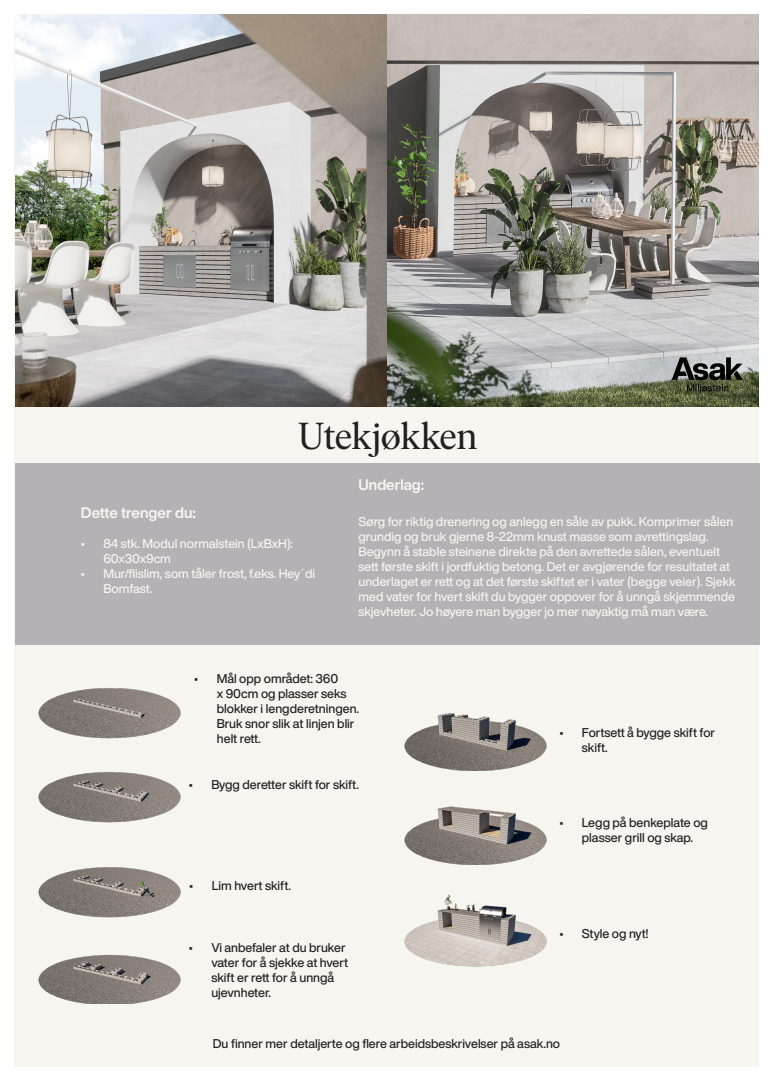
<style>
.page{position:relative;width:773px;height:1081px;background:#fff}
.page>*{position:absolute;margin:0;border:0;box-sizing:border-box;transform-origin:0 0}
.t1{font:37.5px "Ivar Headline";letter-spacing:-.015em;color:#231f20}
.t2{font:700 15px "Helvetica Now Display";color:#f7f5f0}
.t3{font:500 12.5px/15px "Helvetica Now Display";color:#f7f5f0}
.t4{font:500 12.5px/15px "Helvetica Now Display";color:#231f20}
</style>
<div class="page">
<div style="left:14px;top:14px;width:744px;height:1053px;background:#f7f5f0"></div>
<img style="left:15px;top:14px;width:743px;height:393px">
<div style="left:15px;top:463px;width:744px;height:181px;background:#b5b2b5"></div>
<img style="left:404px;top:894px;width:143px;height:73px">
<img style="left:38px;top:688px;width:143px;height:135px">
<img style="left:38px;top:867px;width:143px;height:136px">
<img style="left:404px;top:806px;width:143px;height:58px">
<img style="left:404px;top:713px;width:143px;height:57px">
<svg style="left:671px;top:357px;width:71px;height:36px;background:#5b6054"></svg>
<p class="t1" style="left:298px;top:415px;width:181px">Utekjøkken</p>
<p class="t2" style="left:81px;top:502px;width:116px">Dette trenger du:</p>
<p class="t3" style="left:103px;top:535px;width:191px;text-indent:-22px">• 84 stk. Modul normalstein (LxBxH):<br>60x30x9cm</p>
<p class="t3" style="left:103px;top:565px;width:213px;text-indent:-22px">• Mur/flislim, som tåler frost, f.eks. Hey´di<br>Bomfast.</p>
<p class="t2" style="left:358px;top:474px;width:67px">Underlag:</p>
<p class="t3" style="left:358px;top:513px;width:379px">Sørg for riktig drenering og anlegg en såle av pukk. Komprimer sålen grundig og bruk gjerne 8-22mm knust masse som avrettingslag.<br>Begynn å stable steinene direkte på den avrettede sålen, eventuelt sett første skift i jordfuktig betong. Det er avgjørende for resultatet at underlaget er rett og at det første skiftet er i vater (begge veier). Sjekk med vater for hvert skift du bygger oppover for å unngå skjemmende skjevheter. Jo høyere man bygger jo mer nøyaktig må man være.</p>
<p class="t4" style="left:217px;top:670px;width:144px;text-indent:-22px">• Mål opp området: 360<br>x 90cm og plasser seks blokker i lengderetningen.<br>Bruk snor slik at linjen blir helt rett.</p>
<p class="t4" style="left:189px;top:777px;width:171px">• Bygg deretter skift for skift.</p>
<p class="t4" style="left:189px;top:878px;width:103px">• Lim hvert skift.</p>
<p class="t4" style="left:211px;top:940px;width:138px;text-indent:-22px">• Vi anbefaler at du bruker vater for å sjekke at hvert skift er rett for å unngå ujevnheter.</p>
<p class="t4" style="left:582px;top:724px;width:135px;text-indent:-22px">• Fortsett å bygge skift for skift.</p>
<p class="t4" style="left:559px;top:815px;width:150px;text-align:center">• Legg på benkeplate og plasser grill og skap.</p>
<p class="t4" style="left:559px;top:926px;width:91px">• Style og nyt!</p>
<p class="t4" style="left:213px;top:1035px;width:348px">Du finner mer detaljerte og flere arbeidsbeskrivelser på asak.no</p>
</div>
